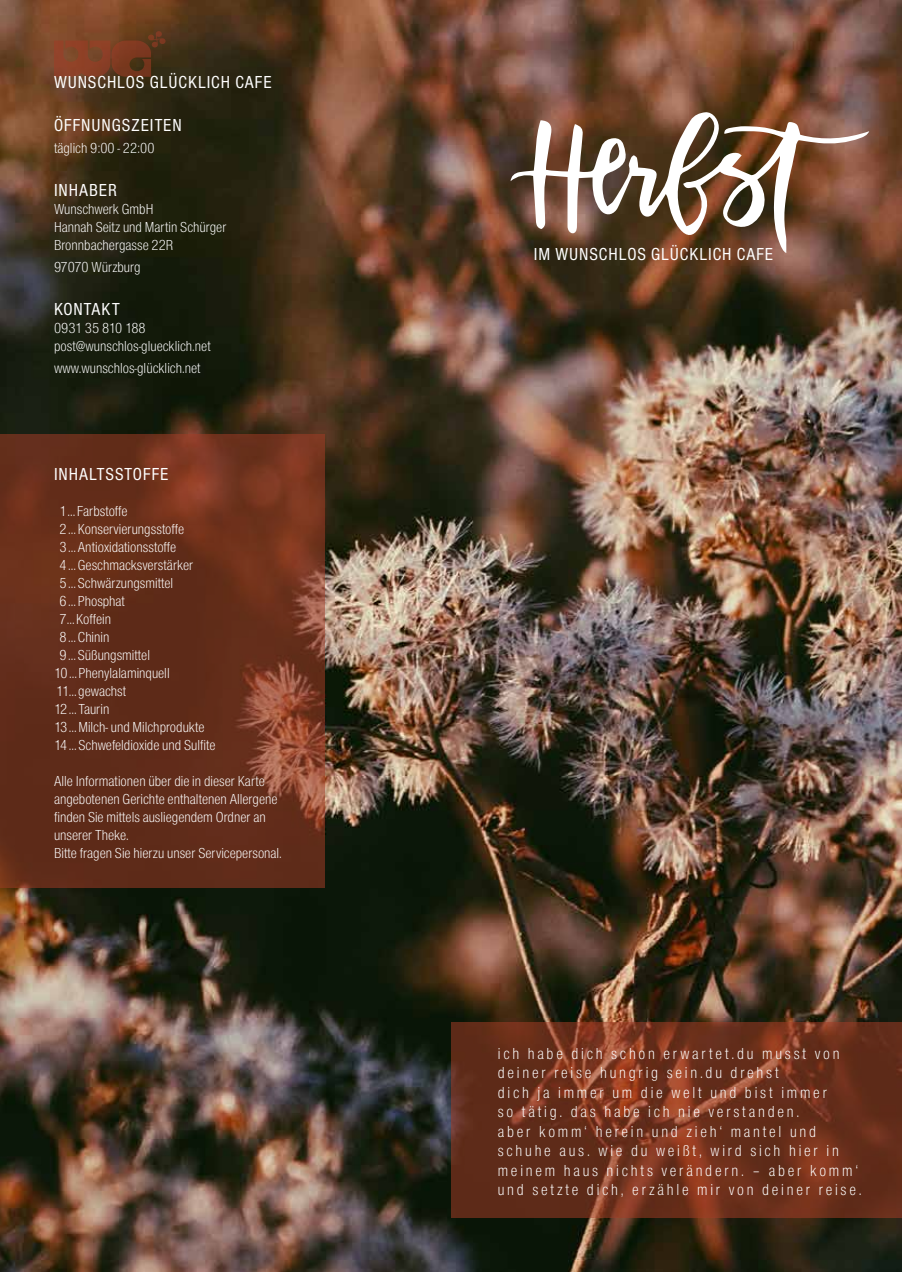
<style>
.page{position:relative;width:902px;height:1272px;background:#fff}
.page>*{position:absolute;margin:0;border:0;box-sizing:border-box;transform-origin:0 0}
.t1{font:18px "Sans Cd CE Regular";letter-spacing:.05em;color:#fff}
.t2{font:16.5px/19.5px "Sans Cd Croat Light";letter-spacing:.17em;color:#fff}
.t3{font:300 condensed 15px/18px "Sans";color:#fff}
</style>
<div class="page">
<img style="left:0;top:0;width:901px;height:1271px">
<svg style="left:54px;top:31px;width:112px;height:46px;background:#763d22"></svg>
<svg style="left:510px;top:111px;width:359px;height:142px"></svg>
<svg style="left:0;top:434px;width:324px;height:453px;background:#682f1c"></svg>
<svg style="left:451px;top:1022px;width:450px;height:195px;background:#6e311d"></svg>
<p class="t1" style="left:54px;top:72px;width:219px">WUNSCHLOS GLÜCKLICH CAFE</p>
<p class="t1" style="left:54px;top:115px;width:129px">ÖFFNUNGSZEITEN</p>
<p class="t3" style="left:54px;top:139px;width:102px">täglich 9:00 - 22:00</p>
<p class="t1" style="left:54px;top:180px;width:65px">INHABER</p>
<p class="t3" style="left:54px;top:200px;width:174px">Wunschwerk GmbH<br>Hannah Seitz und Martin Schürger<br>Bronnbachergasse 22R</p>
<p class="t3" style="left:54px;top:258px;width:88px">97070 Würzburg</p>
<p class="t1" style="left:54px;top:299px;width:67px">KONTAKT</p>
<p class="t3" style="left:54px;top:319px;width:158px">0931 35 810 188 post@wunschlos-gluecklich.net</p>
<p class="t3" style="left:54px;top:359px;width:148px">www.wunschlos-glücklich.net</p>
<p class="t1" style="left:54px;top:464px;width:116px">INHALTSSTOFFE</p>
<p class="t3" style="left:60px;top:502px;width:69px">1...Farbstoffe</p>
<p class="t3" style="left:60px;top:520px;width:126px">2...Konservierungsstoffe</p>
<p class="t3" style="left:60px;top:538px;width:118px">3...Antioxidationsstoffe</p>
<p class="t3" style="left:60px;top:556px;width:135px">4...Geschmacksverstärker</p>
<p class="t3" style="left:60px;top:574px;width:115px">5...Schwärzungsmittel</p>
<p class="t3" style="left:60px;top:592px;width:67px">6...Phosphat</p>
<p class="t3" style="left:60px;top:610px;width:53px">7...Koffein</p>
<p class="t3" style="left:60px;top:628px;width:51px">8...Chinin</p>
<p class="t3" style="left:60px;top:646px;width:92px">9...Süßungsmittel</p>
<p class="t3" style="left:54px;top:664px;width:117px">10...Phenylalaminquell</p>
<p class="t3" style="left:56px;top:682px;width:72px">11...gewachst</p>
<p class="t3" style="left:54px;top:700px;width:57px">12...Taurin</p>
<p class="t3" style="left:54px;top:718px;width:152px">13...Milch- und Milchprodukte</p>
<p class="t3" style="left:54px;top:736px;width:163px">14...Schwefeldioxide und Sulfite</p>
<p class="t3" style="left:54px;top:772px;width:229px">Alle Informationen über die in dieser Karte angebotenen Gerichte enthaltenen Allergene finden Sie mittels ausliegendem Ordner an unserer Theke.<br>Bitte fragen Sie hierzu unser Servicepersonal.</p>
<p class="t1" style="left:534px;top:244px;width:241px">IM WUNSCHLOS GLÜCKLICH CAFE</p>
<p class="t2" style="left:497px;top:1044px;width:365px">ich habe dich schon erwartet.du musst von deiner reise hungrig sein.du drehst<br>dich ja immer um die welt und bist immer<br>so tätig. das habe ich nie verstanden.<br>aber komm‘ herein und zieh‘ mantel und schuhe aus. wie du weißt, wird sich hier in meinem haus nichts verändern. – aber komm‘ und setzte dich, erzähle mir von deiner reise.</p>
</div>
